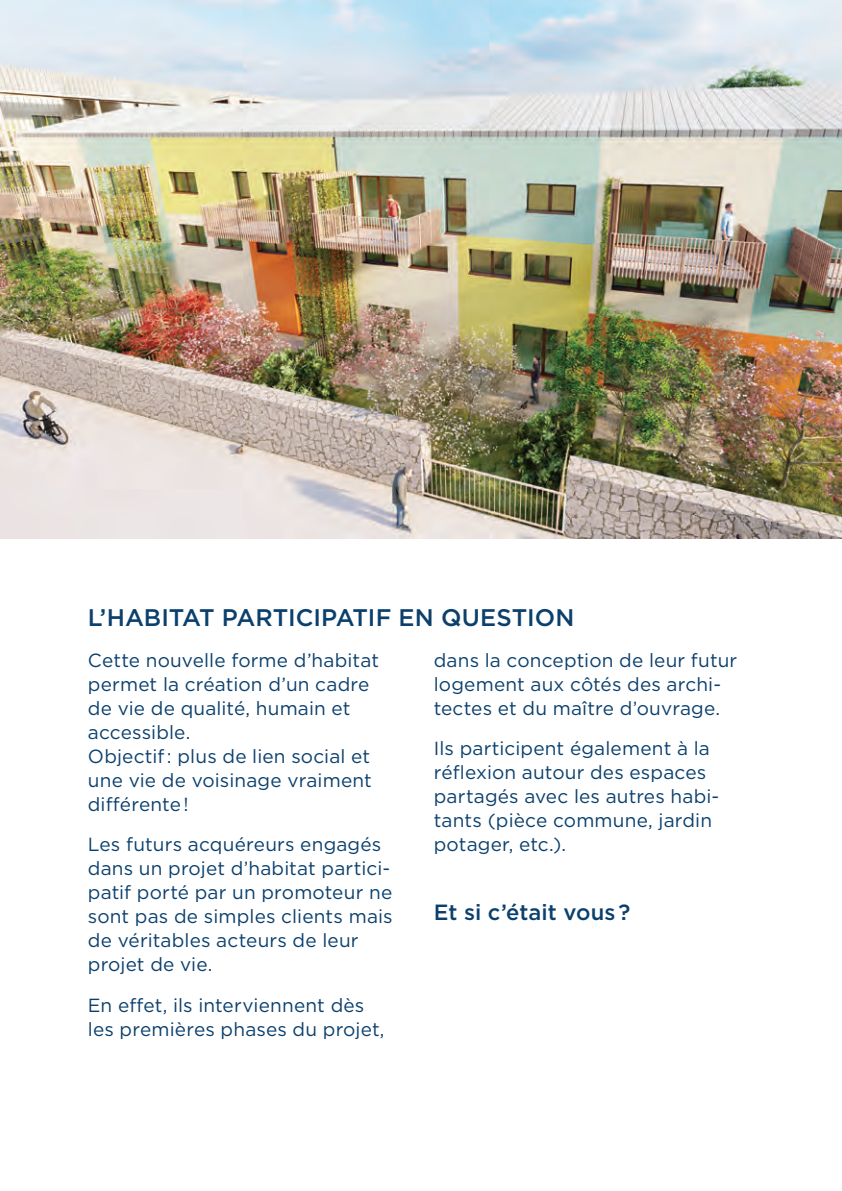
<style>
.page{position:relative;width:842px;height:1191px;background:#fff}
.page>*{position:absolute;margin:0;border:0;box-sizing:border-box;transform-origin:0 0}
.t1{font:500 24px "Gotham";color:#0b406d}
.t2{font:500 22px "Gotham";color:#0b406d}
.t3{font:19px/24px "Gotham";letter-spacing:.01em;color:#0b406d}
</style>
<div class="page">
<img style="left:0;top:0;width:842px;height:539px">
<p class="t1" style="left:88px;top:602px;width:488px">L’HABITAT PARTICIPATIF EN QUESTION</p>
<p class="t3" style="left:88px;top:648px;width:293px">Cette nouvelle forme d’habitat permet la création d’un cadre de vie de qualité, humain et accessible.<br>Objectif : plus de lien social et une vie de voisinage vraiment différente !</p>
<p class="t3" style="left:88px;top:832px;width:306px">Les futurs acquéreurs engagés dans un projet d’habitat partici&shy;patif porté par un promoteur ne sont pas de simples clients mais de véritables acteurs de leur projet de vie.</p>
<p class="t3" style="left:88px;top:992px;width:298px">En effet, ils interviennent dès les premières phases du projet,</p>
<p class="t3" style="left:434px;top:648px;width:305px">dans la conception de leur futur logement aux côtés des archi&shy;tectes et du maître d’ouvrage.</p>
<p class="t3" style="left:434px;top:736px;width:287px">Ils participent également à la réflexion autour des espaces partagés avec les autres habi&shy;tants (pièce commune, jardin potager, etc.).</p>
<p class="t2" style="left:434px;top:897px;width:198px">Et si c’était vous ?</p>
</div>
